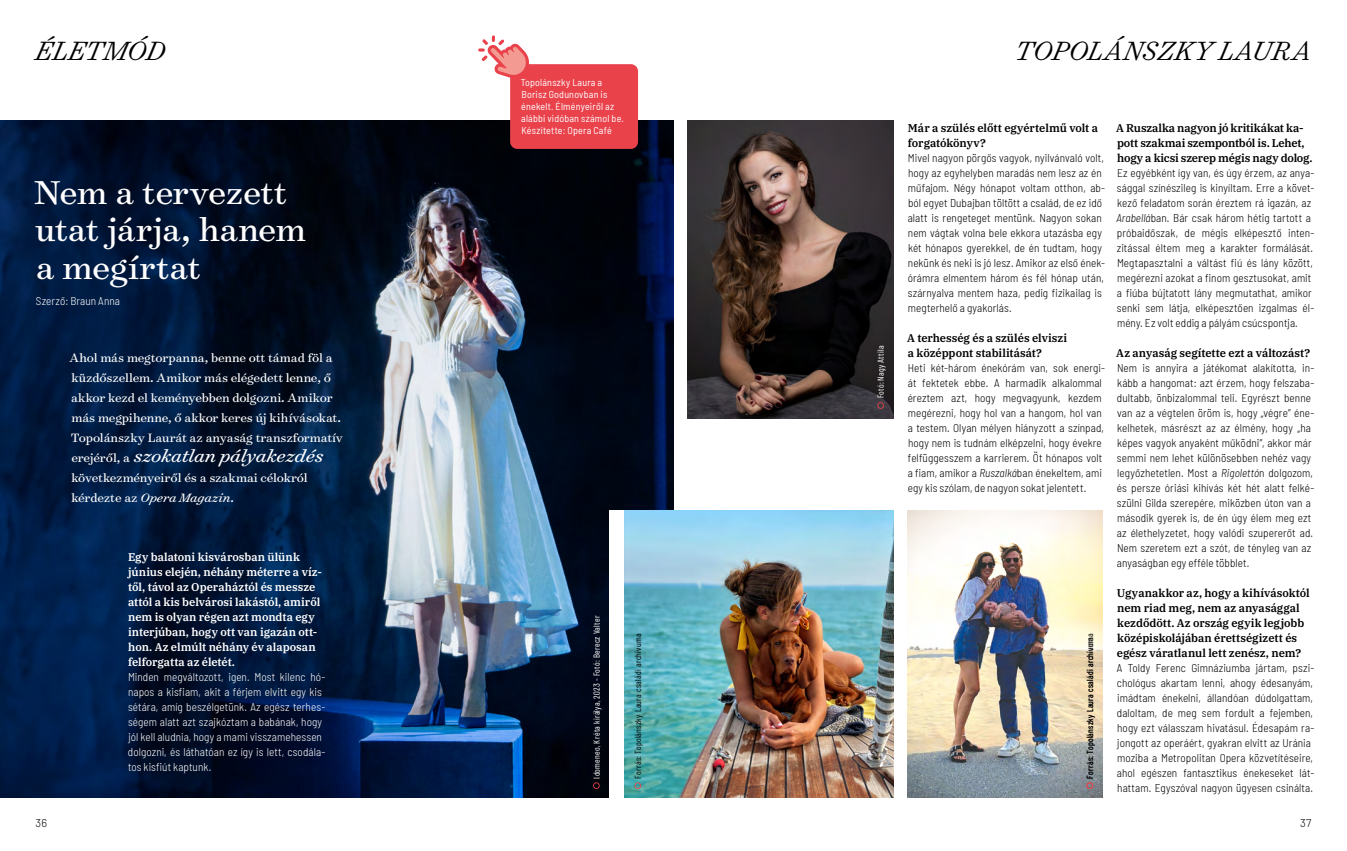
<style>
.page{position:relative;width:1347px;height:851px;background:#fff}
.page>*{position:absolute;margin:0;border:0;box-sizing:border-box;transform-origin:0 0}
.t1{font:37.5px/37.5px "Surveyor Text";letter-spacing:-.015em;color:#fff}
.t2{font:italic 300 30px "Surveyor Text";color:#000}
.t3{font:italic 20px "Surveyor Text";letter-spacing:-.005em;color:#fff}
.t4{font:13.75px/20px "Surveyor Text";letter-spacing:-.015em;color:#fff}
.t5{font:300 semi-condensed 11.25px/15px "Barlow";letter-spacing:.005em;color:#000}
.t6{font:600 11.25px/15px "IBM Plex Serif";letter-spacing:-.005em;color:#000}
.t7{font:300 semi-condensed 11.25px/15px "Barlow";letter-spacing:.005em;color:#fff}
.t8{font:600 11.25px/15px "IBM Plex Serif";color:#fff}
.t9{font:300 11.25px "Barlow";color:#000}
.t10{font:semi-condensed 10px/12px "Barlow";letter-spacing:.02em;color:#fff}
.t11{font:8.75px "Barlow Condensed";letter-spacing:.035em;color:#000}
.t12{font:8.75px "Barlow Condensed";letter-spacing:.035em;color:#fff}
.s1{font-style:normal;font-size:13.75px}
.s2{font-style:italic}
</style>
<div class="page">
<img style="left:0;top:120px;width:673px;height:677px">
<img style="left:624px;top:510px;width:269px;height:287px">
<img style="left:687px;top:120px;width:206px;height:298px">
<div style="left:609px;top:510px;width:15px;height:294px;background:#fff"></div>
<img style="left:907px;top:510px;width:195px;height:287px">
<svg style="left:877px;top:402px;width:7px;height:7px"></svg>
<svg style="left:593px;top:782px;width:6px;height:6px"></svg>
<svg style="left:1086px;top:782px;width:7px;height:6px"></svg>
<svg style="left:634px;top:782px;width:7px;height:6px"></svg>
<div style="left:510px;top:64px;width:128px;height:85px;background:#e9424b;border-radius:7px"></div>
<svg style="left:478px;top:35px;width:52px;height:43px"></svg>
<h2 class="t2" style="left:35px;top:31px;width:131px">ÉLETMÓD</h2>
<h2 class="t2" style="left:1015px;top:31px;width:298px">TOPOLÁNSZKY LAURA</h2>
<h1 class="t1" style="left:34px;top:172px;width:273px">Nem a tervezett utat járja, hanem a megírtat</h1>
<p class="t7" style="left:36px;top:292px;width:86px">Szerző: Braun Anna</p>
<p class="t4" style="left:70px;top:347px;width:275px">Ahol más megtorpanna, benne ott támad föl a küzdőszellem. Amikor más elégedett lenne, ő akkor kezd el keményebben dolgozni. Amikor más megpihenne, ő akkor keres új kihívásokat.<br>Topolánszky Laurát az anyaság transzformatív</p>
<h3 class="t3" style="left:71px;top:442px;width:253px"><span class="s1">erejéről, a</span> szokatlan pályakezdés</h3>
<p class="t4" style="left:71px;top:467px;width:238px">következményeiről és a szakmai célokról kérdezte az <span class="s2">Opera Magazin.</span></p>
<p class="t8" style="left:128px;top:548px;width:195px">Egy balatoni kisvárosban ülünk június elején, néhány méterre a víz&shy;től, távol az Operaháztól és messze attól a kis belvárosi lakástól, amiről nem is olyan régen azt mondta egy interjúban, hogy ott van igazán ott&shy;hon. Az elmúlt néhány év alaposan felforgatta az életét.</p>
<p class="t7" style="left:128px;top:668px;width:199px">Minden megváltozott, igen. Most kilenc hó&shy;napos a kisfiam, akit a férjem elvitt egy kis sétára, amíg beszélgetünk. Az egész terhes&shy;ségem alatt azt szajkóztam a babának, hogy jól kell aludnia, hogy a mami visszamehessen dolgozni, és láthatóan ez így is lett, csodála&shy;tos kisfiút kaptunk.</p>
<p class="t10" style="left:520px;top:76px;width:105px">Topolánszky Laura a<br>Borisz Godunovban is énekelt. Élményeiről az alábbi vidóban számol be.<br>Készítette: Opera Café</p>
<p class="t12" style="left:875px;top:398px;width:54px;rotate:-90deg">Fotó: Nagy Attila</p>
<p class="t6" style="left:908px;top:120px;width:192px">Már a szülés előtt egyértelmű volt a forgatókönyv?</p>
<p class="t5" style="left:907px;top:150px;width:199px">Mivel nagyon pörgős vagyok, nyilvánvaló volt, hogy az egyhelyben maradás nem lesz az én műfajom. Négy hónapot voltam otthon, ab&shy;ból egyet Dubajban töltött a család, de ez idő alatt is rengeteget mentünk. Nagyon sokan nem vágtak volna bele ekkora utazásba egy két hónapos gyerekkel, de én tudtam, hogy nekünk és neki is jó lesz. Amikor az első ének&shy;órámra elmentem három és fél hónap után, szárnyalva mentem haza, pedig fizikailag is megterhelő a gyakorlás.</p>
<p class="t6" style="left:907px;top:330px;width:161px">A terhesség és a szülés elviszi a középpont stabilitását?</p>
<p class="t5" style="left:907px;top:360px;width:199px">Heti két-három énekórám van, sok energi&shy;át fektetek ebbe. A harmadik alkalommal éreztem azt, hogy megvagyunk, kezdem megérezni, hogy hol van a hangom, hol van a testem. Olyan mélyen hiányzott a színpad, hogy nem is tudnám elképzelni, hogy évekre felfüggesszem a karrierem. Öt hónapos volt a fiam, amikor a <span class="s2">Ruszalká</span>ban énekeltem, ami egy kis szólam, de nagyon sokat jelentett.</p>
<p class="t12" style="left:591px;top:778px;width:164px;rotate:-90deg">Idomeneo, Kréta királya, 2023 - Fotó: Berecz Valter</p>
<p class="t11" style="left:632px;top:778px;width:147px;rotate:-90deg">Forrás: Topolánszky Laura családi archívuma</p>
<p class="t11" style="left:1084px;top:650px;width:15px;rotate:-90deg">uma</p>
<p class="t11" style="left:1084px;top:778px;width:147px;rotate:-90deg">Forrás: Topolánszky Laura családi archívuma</p>
<p class="t6" style="left:1116px;top:120px;width:198px">A Ruszalka nagyon jó kritikákat ka&shy;pott szakmai szempontból is. Lehet, hogy a kicsi szerep mégis nagy dolog.</p>
<p class="t5" style="left:1116px;top:165px;width:199px">Ez egyébként így van, és úgy érzem, az anya&shy;sággal színészileg is kinyíltam. Erre a követ&shy;kező feladatom során éreztem rá igazán, az <span class="s2">Arabellá</span>ban. Bár csak három hétig tartott a próbaidőszak, de mégis elképesztő inten&shy;zitással éltem meg a karakter formálását.<br>Megtapasztalni a váltást fiú és lány között, megérezni azokat a finom gesztusokat, amit a fiúba bújtatott lány megmutathat, amikor senki sem látja, elképesztően izgalmas él&shy;mény. Ez volt eddig a pályám csúcspontja.</p>
<p class="t6" style="left:1116px;top:344px;width:195px">Az anyaság segítette ezt a változást?</p>
<p class="t5" style="left:1116px;top:359px;width:199px">Nem is annyira a játékomat alakította, in&shy;kább a hangomat: azt érzem, hogy felszaba&shy;dultabb, önbizalommal teli. Egyrészt benne van az a végtelen öröm is, hogy „végre” éne&shy;kelhetek, másrészt az az élmény, hogy „ha képes vagyok anyaként működni”, akkor már semmi nem lehet különösebben nehéz vagy legyőzhetetlen. Most a <span class="s2">Rigolettó</span>n dolgozom, és persze óriási kihívás két hét alatt felké&shy;szülni Gilda szerepére, miközben úton van a második gyerek is, de én úgy élem meg ezt az élethelyzetet, hogy valódi szupererőt ad.<br>Nem szeretem ezt a szót, de tényleg van az anyaságban egy efféle többlet.</p>
<p class="t6" style="left:1116px;top:584px;width:194px">Ugyanakkor az, hogy a kihívásoktól nem riad meg, nem az anyasággal kezdődött. Az ország egyik legjobb középiskolájában érettségizett és egész váratlanul lett zenész, nem?</p>
<p class="t5" style="left:1116px;top:659px;width:199px">A Toldy Ferenc Gimnáziumba jártam, pszi&shy;chológus akartam lenni, ahogy édesanyám, imádtam énekelni, állandóan dúdolgattam, daloltam, de meg sem fordult a fejemben, hogy ezt válasszam hivatásul. Édesapám ra&shy;jongott az operáért, gyakran elvitt az Uránia moziba a Metropolitan Opera közvetítéseire, ahol egészen fantasztikus énekeseket lát&shy;hattam. Egyszóval nagyon ügyesen csinálta.</p>
<p class="t9" style="left:35px;top:815px;width:13px">36</p>
<p class="t9" style="left:1300px;top:815px;width:13px">37</p>
</div>
